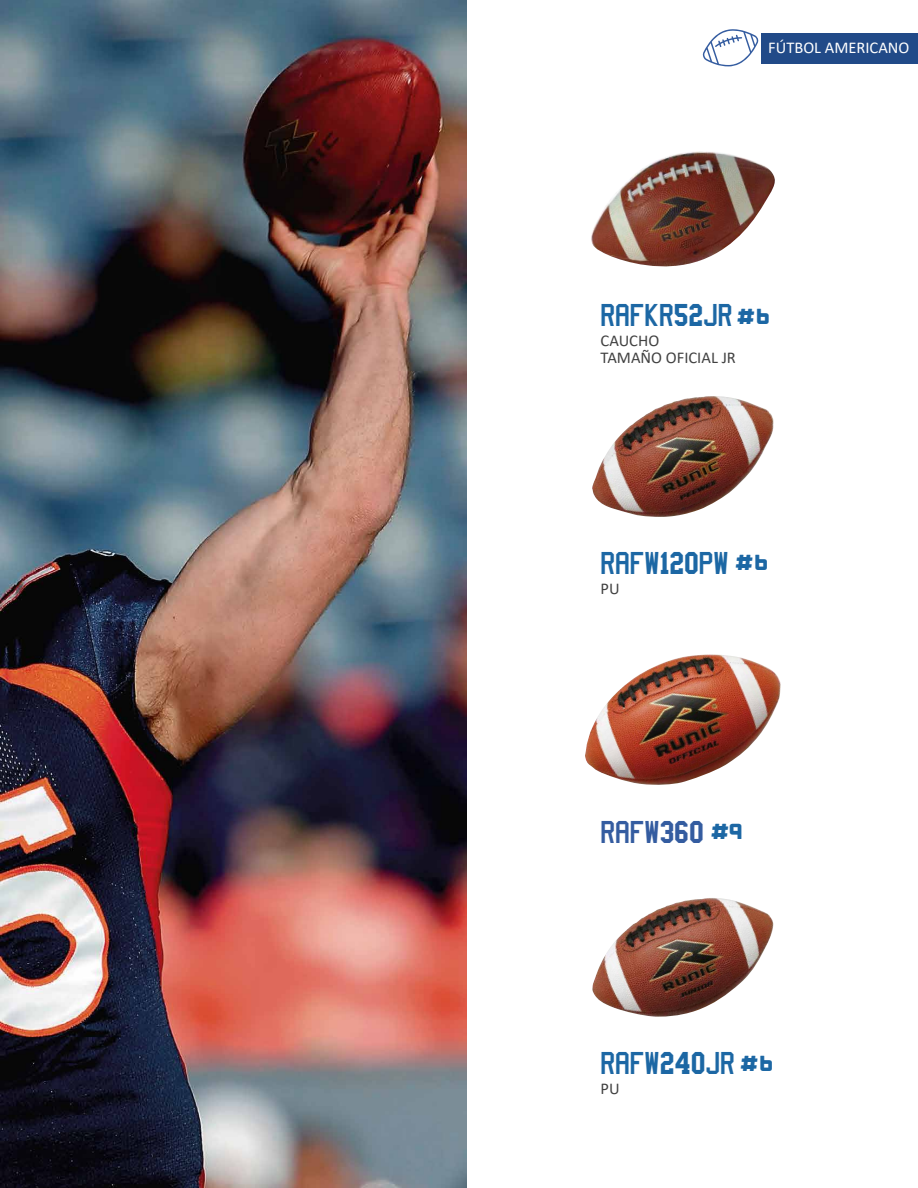
<style>
.page{position:relative;width:918px;height:1188px;background:#fff}
.page>*{position:absolute;margin:0;border:0;box-sizing:border-box;transform-origin:0 0}
.t1{font:33.45px "Sports Jersey";color:#1c67a4}
.t2{font:33.45px "Sports Jersey";color:#345ca0}
.t3{font:16.5px/16.5px "Calibri";color:#414141}
.t4{font:16.5px "Calibri";color:#fff}
.s1{font-family:"Outage";font-size:21.6px}
.s2{font-family:"Outage";font-size:21.6px;color:#1c67a4}
</style>
<div class="page">
<img style="left:592px;top:898px;width:182px;height:119px">
<svg style="left:744px;top:1058px;width:10px;height:11px"></svg>
<img style="left:585px;top:654px;width:196px;height:131px">
<svg style="left:715px;top:827px;width:10px;height:10px"></svg>
<img style="left:592px;top:396px;width:182px;height:121px">
<svg style="left:739px;top:557px;width:10px;height:11px"></svg>
<div style="left:761px;top:33px;width:157px;height:30px;background:#214a88"></div>
<svg style="left:702px;top:29px;width:56px;height:37px"></svg>
<img style="left:0;top:0;width:466px;height:1188px">
<img style="left:591px;top:151px;width:184px;height:116px">
<svg style="left:741px;top:311px;width:10px;height:11px"></svg>
<p class="t4" style="left:768px;top:36px;width:143px">FÚTBOL AMERICANO</p>
<p class="t1" style="left:601px;top:304px;width:170px">RAFKR52JR <span class="s1">#6</span></p>
<p class="t3" style="left:601px;top:332px;width:137px">CAUCHO<br>TAMAÑO OFICIAL JR</p>
<p class="t1" style="left:601px;top:552px;width:169px">RAFW120PW <span class="s1">#6</span></p>
<p class="t3" style="left:601px;top:580px;width:21px">PU</p>
<p class="t2" style="left:601px;top:821px;width:144px">RAFW360 <span class="s2">#9</span></p>
<p class="t1" style="left:601px;top:1052px;width:174px">RAFW240JR <span class="s1">#6</span></p>
<p class="t3" style="left:601px;top:1080px;width:21px">PU</p>
</div>
